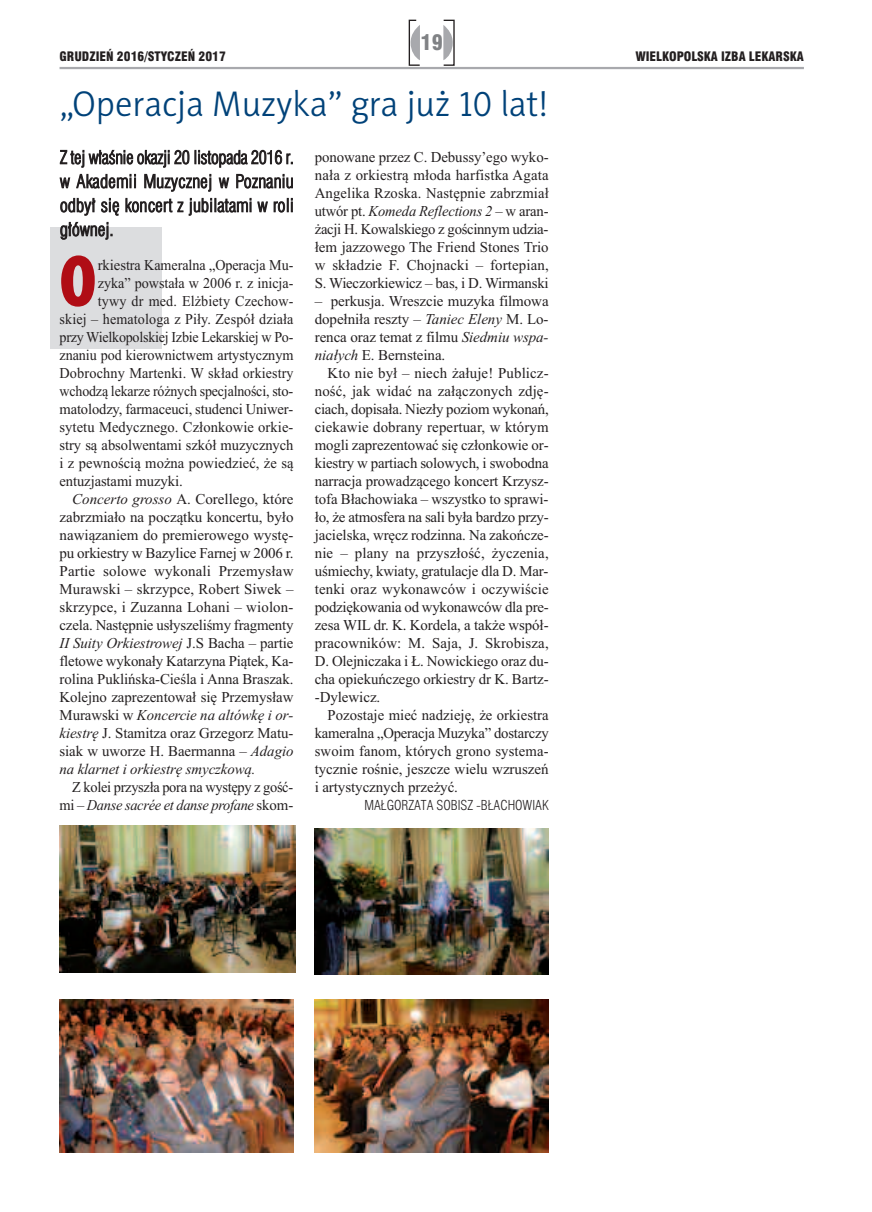
<style>
.page{position:relative;width:872px;height:1212px;background:#fff}
.page>*{position:absolute;margin:0;border:0;box-sizing:border-box;transform-origin:0 0}
.t1{font:900 condensed 74.25px "Myriad Pro";color:#b00d15}
.t2{font:36px "Naomi Sans EFNTT Light";color:#004279}
.t3{font:21px "Swis 721 Blk Cn EU";color:#808285}
.t4{font:18px/24px "Swis 721 Lt Cn EU";letter-spacing:.005em;color:#231f20;text-align:justify;scale:.96 1}
.t5{font:15px/18px "Times New Roman";letter-spacing:-.005em;color:#231f20;text-align:justify}
.t6{font:15px "Times New Roman";letter-spacing:-.005em;color:#231f20;scale:.94 1}
.t7{font:italic 15px "Times New Roman";letter-spacing:-.005em;color:#231f20}
.t8{font:15px/18px "Times New Roman";letter-spacing:-.005em;color:#231f20;text-align:right;scale:.96 1}
.t9{font:15px "Times New Roman";letter-spacing:-.005em;color:#231f20;scale:.93 1}
.t10{font:15px "Times New Roman";letter-spacing:-.005em;color:#231f20;scale:.95 1}
.t11{font:13.5px "Swis 721 Lt Cn EU";color:#231f20}
.t12{font:12.75px "Swis 721 Blk Cn EU";color:#231f20}
.s1{font-style:italic}
.s2{font-style:normal}
</style>
<div class="page">
<svg style="left:443px;top:25px;width:10px;height:35px"></svg>
<svg style="left:408px;top:19px;width:12px;height:47px"></svg>
<hr style="left:60px;top:67px;width:744px;height:2px;background:#a8a9ad">
<div style="left:51px;top:227px;width:111px;height:121px;background:#dcdddf"></div>
<img style="left:60px;top:1000px;width:233px;height:152px">
<img style="left:60px;top:825px;width:235px;height:147px">
<img style="left:315px;top:1000px;width:233px;height:152px">
<img style="left:315px;top:828px;width:234px;height:147px">
<h3 class="t3" style="left:420px;top:30px;width:24px">19</h3>
<h2 class="t2" style="left:60px;top:83px;width:490px">„Operacja Muzyka” gra już 10 lat!</h2>
<p class="t4" style="left:60px;top:146px;width:245px">Z tej właśnie okazji 20 listopada 2016 r. w Akademii Muzycznej w Poznaniu odbył się koncert z jubilatami w roli głównej.</p>
<h1 class="t1" style="left:60px;top:255px;width:38px">O</h1>
<p class="t5" style="left:98px;top:256px;width:197px">rkiestra Kameralna „Operacja Mu-</p>
<p class="t12" style="left:60px;top:48px;width:168px">GRUDZIEŃ 2016/STYCZEŃ 2017</p>
<p class="t12" style="left:635px;top:48px;width:170px">WIELKOPOLSKA IZBA LEKARSKA</p>
<p class="t5" style="left:315px;top:148px;width:235px">ponowane przez C. Debussy’ego wyko&shy;nała z orkiestrą młoda harfistka Agata Angelika Rzoska. Następnie zabrzmiał utwór pt. <span class="s1">Komeda Reflections 2</span> – w aran&shy;żacji H. Kowalskiego z gościnnym udzia&shy;łem jazzowego The Friend Stones Trio w składzie F. Chojnacki – fortepian, S. Wieczorkiewicz – bas, i D. Wirmanski</p>
<p class="t5" style="left:315px;top:292px;width:235px">– perkusja. Wreszcie muzyka filmowa dopełniła reszty – <span class="s1">Taniec Eleny</span> M. Lo&shy;renca oraz temat z filmu <span class="s1">Siedmiu wspa&shy;niałych</span> E. Bernsteina.</p>
<p class="t5" style="left:315px;top:364px;width:235px;text-indent:13px">Kto nie był – niech żałuje! Publicz&shy;ność, jak widać na załączonych zdję&shy;ciach, dopisała. Niezły poziom wykonań, ciekawie dobrany repertuar, w którym mogli zaprezentować się członkowie or&shy;kiestry w partiach solowych, i swobodna narracja prowadzącego koncert Krzysz&shy;tofa Błachowiaka – wszystko to sprawi&shy;ło, że atmosfera na sali była bardzo przy&shy;jacielska, wręcz rodzinna. Na zakończe&shy;nie – plany na przyszłość, życzenia, uśmiechy, kwiaty, gratulacje dla D. Mar&shy;tenki oraz wykonawców i oczywiście podziękowania od wykonawców dla pre&shy;zesa WIL dr. K. Kordela, a także współ&shy;pracowników: M. Saja, J. Skrobisza, D. Olejniczaka i Ł. Nowickiego oraz du&shy;cha opiekuńczego orkiestry dr K. Bartz--Dylewicz.</p>
<p class="t5" style="left:315px;top:706px;width:235px;text-indent:13px">Pozostaje mieć nadzieję, że orkiestra kameralna „Operacja Muzyka” dostarczy swoim fanom, których grono systema&shy;tycznie rośnie, jeszcze wielu wzruszeń i artystycznych przeżyć.</p>
<p class="t11" style="left:364px;top:797px;width:186px">MAŁGORZATA SOBISZ -BŁACHOWIAK</p>
<p class="t6" style="left:98px;top:274px;width:210px">zyka” powstała w 2006 r. z inicja-</p>
<p class="t6" style="left:98px;top:292px;width:210px">tywy dr med. Elżbiety Czechow-</p>
<p class="t6" style="left:60px;top:310px;width:250px">skiej – hematologa z Piły. Zespół działa</p>
<p class="t6" style="left:60px;top:328px;width:250px">przy Wielkopolskiej Izbie Lekarskiej w Po-</p>
<p class="t6" style="left:60px;top:346px;width:250px">znaniu pod kierownictwem artystycznym</p>
<p class="t10" style="left:60px;top:364px;width:248px">Dobrochny Martenki. W skład orkiestry</p>
<p class="t9" style="left:60px;top:382px;width:253px">wchodzą lekarze różnych specjalności, sto-</p>
<p class="t5" style="left:60px;top:400px;width:235px">matolodzy, farmaceuci, studenci Uniwer-</p>
<p class="t5" style="left:60px;top:418px;width:235px">sytetu Medycznego. Członkowie orkie-</p>
<p class="t5" style="left:60px;top:436px;width:235px">stry są absolwentami szkół muzycznych</p>
<p class="t5" style="left:60px;top:454px;width:235px">i z pewnością można powiedzieć, że są</p>
<p class="t5" style="left:60px;top:472px;width:125px">entuzjastami muzyki.</p>
<p class="t5" style="left:72px;top:490px;width:223px"><span class="s1">Concerto grosso</span> A. Corellego, które</p>
<p class="t5" style="left:60px;top:508px;width:235px">zabrzmiało na początku koncertu, było</p>
<p class="t5" style="left:60px;top:526px;width:235px">nawiązaniem do premierowego wystę-</p>
<p class="t5" style="left:60px;top:544px;width:235px">pu orkiestry w Bazylice Farnej w 2006 r.</p>
<p class="t5" style="left:60px;top:562px;width:235px">Partie solowe wykonali Przemysław</p>
<p class="t5" style="left:60px;top:580px;width:235px">Murawski – skrzypce, Robert Siwek –</p>
<p class="t5" style="left:60px;top:598px;width:235px">skrzypce, i Zuzanna Lohani – wiolon-</p>
<p class="t5" style="left:60px;top:616px;width:235px">czela. Następnie usłyszeliśmy fragmenty</p>
<p class="t7" style="left:60px;top:634px;width:235px">II Suity Orkiestrowej <span class="s2">J.S Bacha – partie</span></p>
<p class="t5" style="left:60px;top:652px;width:235px">fletowe wykonały Katarzyna Piątek, Ka-</p>
<p class="t5" style="left:60px;top:670px;width:235px">rolina Puklińska-Cieśla i Anna Braszak.</p>
<p class="t5" style="left:60px;top:688px;width:235px">Kolejno zaprezentował się Przemysław</p>
<p class="t7" style="left:60px;top:706px;width:235px"><span class="s2">Murawski w</span> Koncercie na altówkę i or-</p>
<p class="t5" style="left:60px;top:724px;width:235px"><span class="s1">kiestrę</span> J. Stamitza oraz Grzegorz Matu-</p>
<p class="t5" style="left:60px;top:742px;width:235px">siak w uworze H. Baermanna – <span class="s1">Adagio</span></p>
<p class="t7" style="left:60px;top:760px;width:198px">na klarnet i orkiestrę smyczkową.</p>
<p class="t8" style="left:60px;top:778px;width:245px">Z kolei przyszła pora na występy z gość&shy;mi – <span class="s1">Danse sacrée et danse profane</span> skom-</p>
</div>
